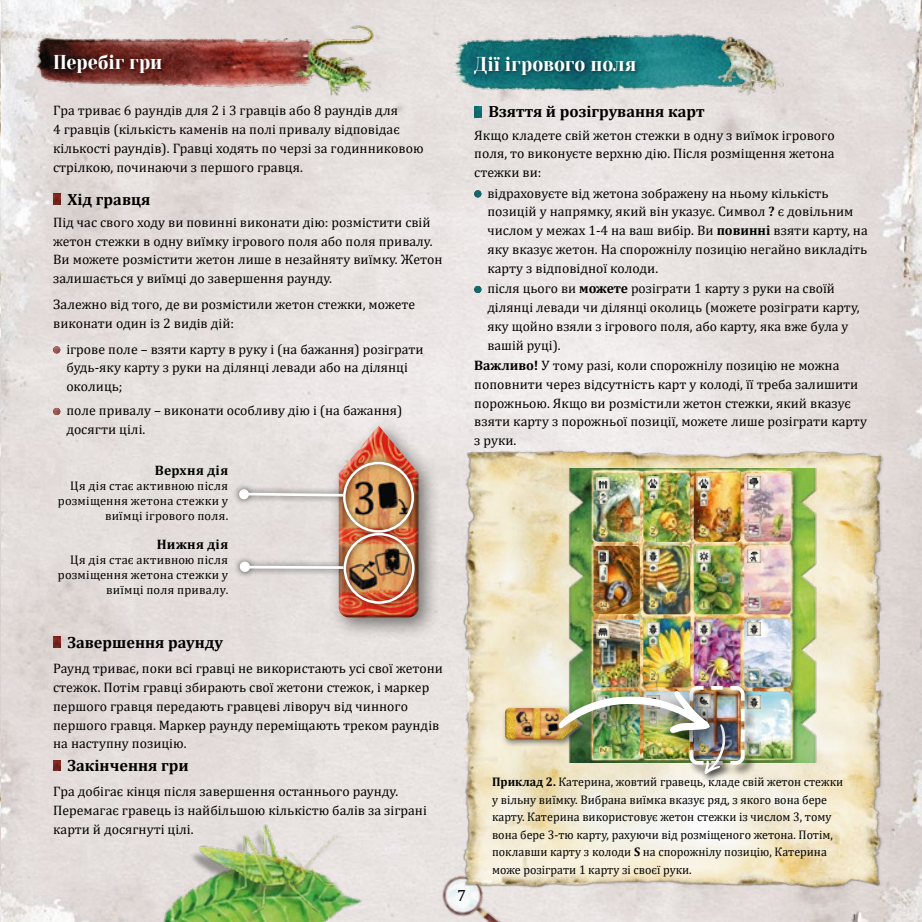
<style>
.page{position:relative;width:922px;height:922px;background:#fff}
.page>*{position:absolute;margin:0;border:0;box-sizing:border-box;transform-origin:0 0}
.t1{font:20px "Yeseva One";letter-spacing:.005em;color:#fff;scale:.9 1}
.t2{font:700 16.25px "Cambria";color:#000}
.t3{font:16.25px "Cambria";color:#000}
.t4{font:13.75px/18.8px "Cambria";color:#000}
.t5{font:700 13.75px "Cambria";letter-spacing:.03em;color:#000}
.t6{font:12.5px/17.5px "Cambria";color:#000;scale:.96 1}
.t7{font:12.5px/15px "Cambria";letter-spacing:.02em;color:#000;text-align:right}
.s1{font-weight:700}
</style>
<div class="page">
<img style="left:0;top:0;width:1px;height:921px">
<img style="left:1px;top:0;width:920px;height:921px">
<img style="left:423px;top:858px;width:110px;height:63px">
<img style="left:454px;top:428px;width:455px;height:477px">
<img style="left:37px;top:39px;width:246px;height:50px">
<svg style="left:53px;top:194px;width:7px;height:10px"></svg>
<svg style="left:53px;top:346px;width:7px;height:7px"></svg>
<svg style="left:53px;top:408px;width:7px;height:7px"></svg>
<div style="left:328px;top:417px;width:112px;height:223px;background:#000;opacity:.5"></div>
<div style="left:334px;top:420px;width:89px;height:193px;background:#ede8e7"></div>
<div style="left:334px;top:425px;width:89px;height:192px;background:#000;opacity:.75"></div>
<div style="left:232px;top:455px;width:190px;height:155px;background:#000;opacity:.75"></div>
<svg style="left:239px;top:488px;width:105px;height:11px"></svg>
<div style="left:343px;top:461px;width:71px;height:71px;border:2px solid #fff;border-radius:50%"></div>
<div style="left:343px;top:532px;width:71px;height:71px;border:2px solid #fff;border-radius:50%"></div>
<svg style="left:239px;top:560px;width:107px;height:12px"></svg>
<svg style="left:53px;top:636px;width:7px;height:11px"></svg>
<svg style="left:474px;top:107px;width:7px;height:10px"></svg>
<svg style="left:474px;top:190px;width:7px;height:7px"></svg>
<svg style="left:474px;top:286px;width:7px;height:7px"></svg>
<img style="left:555px;top:468px;width:273px;height:294px">
<div style="left:502px;top:705px;width:85px;height:41px;background:#000;opacity:.5"></div>
<div style="left:504px;top:705px;width:59px;height:36px;background:#000;opacity:.75"></div>
<img style="left:447px;top:30px;width:250px;height:67px">
<div style="left:472px;top:55px;width:168px;height:23px;background:#000;opacity:.4"></div>
<img style="left:283px;top:18px;width:115px;height:83px">
<div style="left:52px;top:53px;width:114px;height:24px;background:#000;opacity:.4"></div>
<img style="left:697px;top:29px;width:108px;height:69px">
<img style="left:154px;top:811px;width:219px;height:110px">
<img style="left:180px;top:801px;width:191px;height:120px">
<img style="left:593px;top:473px;width:47px;height:68px">
<img style="left:595px;top:523px;width:15px;height:18px">
<img style="left:596px;top:503px;width:13px;height:18px">
<img style="left:599px;top:505px;width:7px;height:16px">
<div style="left:596px;top:477px;width:13px;height:14px;background:#000;opacity:.5"></div>
<div style="left:597px;top:491px;width:12px;height:14px;background:#12330b;opacity:.5"></div>
<svg style="left:596px;top:478px;width:13px;height:25px"></svg>
<svg style="left:595px;top:519px;width:5px;height:6px"></svg>
<img style="left:643px;top:473px;width:47px;height:68px">
<img style="left:645px;top:522px;width:15px;height:19px">
<div style="left:649px;top:490px;width:8px;height:10px;background:#8b9e6d"></div>
<img style="left:649px;top:499px;width:7px;height:21px">
<svg style="left:646px;top:477px;width:13px;height:22px"></svg>
<img style="left:693px;top:473px;width:47px;height:68px">
<img style="left:696px;top:522px;width:14px;height:19px">
<img style="left:696px;top:477px;width:14px;height:13px">
<img style="left:699px;top:505px;width:8px;height:15px">
<svg style="left:697px;top:477px;width:12px;height:28px"></svg>
<svg style="left:695px;top:518px;width:5px;height:6px"></svg>
<img style="left:744px;top:473px;width:46px;height:68px">
<svg style="left:747px;top:476px;width:13px;height:13px"></svg>
<svg style="left:747px;top:519px;width:13px;height:17px"></svg>
<img style="left:593px;top:545px;width:46px;height:68px">
<img style="left:593px;top:597px;width:19px;height:14px">
<img style="left:599px;top:581px;width:8px;height:16px">
<svg style="left:597px;top:550px;width:12px;height:31px"></svg>
<svg style="left:595px;top:591px;width:5px;height:6px"></svg>
<img style="left:643px;top:545px;width:47px;height:69px">
<img style="left:645px;top:595px;width:15px;height:19px">
<div style="left:649px;top:563px;width:8px;height:9px;background:#9c966d"></div>
<img style="left:649px;top:571px;width:7px;height:22px">
<svg style="left:646px;top:549px;width:13px;height:22px"></svg>
<svg style="left:645px;top:590px;width:5px;height:7px"></svg>
<img style="left:693px;top:545px;width:47px;height:69px">
<div style="left:693px;top:596px;width:18px;height:15px;background:#12330b;opacity:.6"></div>
<img style="left:693px;top:595px;width:17px;height:18px">
<img style="left:696px;top:549px;width:14px;height:13px">
<img style="left:699px;top:571px;width:8px;height:22px">
<svg style="left:697px;top:549px;width:12px;height:22px"></svg>
<svg style="left:695px;top:590px;width:5px;height:7px"></svg>
<img style="left:744px;top:545px;width:46px;height:69px">
<div style="left:747px;top:596px;width:13px;height:14px;background:#000;opacity:.5"></div>
<svg style="left:747px;top:549px;width:13px;height:13px"></svg>
<svg style="left:747px;top:592px;width:13px;height:17px"></svg>
<img style="left:593px;top:619px;width:47px;height:44px">
<img style="left:596px;top:624px;width:13px;height:1px">
<div style="left:599px;top:638px;width:8px;height:10px;background:#6e7966"></div>
<img style="left:599px;top:647px;width:7px;height:16px">
<svg style="left:596px;top:625px;width:13px;height:22px"></svg>
<img style="left:643px;top:618px;width:47px;height:45px">
<div style="left:649px;top:636px;width:8px;height:9px;background:#9fa37a"></div>
<img style="left:649px;top:644px;width:7px;height:19px">
<svg style="left:646px;top:622px;width:13px;height:22px"></svg>
<img style="left:693px;top:618px;width:47px;height:45px">
<img style="left:696px;top:622px;width:14px;height:13px">
<img style="left:699px;top:644px;width:8px;height:19px">
<svg style="left:697px;top:622px;width:12px;height:22px"></svg>
<img style="left:744px;top:618px;width:46px;height:69px">
<svg style="left:747px;top:622px;width:13px;height:13px"></svg>
<img style="left:760px;top:691px;width:30px;height:67px">
<svg style="left:699px;top:774px;width:35px;height:8px"></svg>
<svg style="left:547px;top:679px;width:10px;height:81px"></svg>
<img style="left:557px;top:663px;width:203px;height:111px">
<svg style="left:53px;top:759px;width:7px;height:11px"></svg>
<h1 class="t1" style="left:53px;top:48px;width:123px">Перебіг гри</h1>
<h1 class="t1" style="left:474px;top:50px;width:182px">Дії ігрового поля</h1>
<p class="t4" style="left:53px;top:101px;width:372px">Гра триває 6 раундів для 2 і 3 гравців або 8 раундів для<br>4 гравців (кількість каменів на полі привалу відповідає кількості раундів). Гравці ходять по черзі за годинниковою стрілкою, починаючи з першого гравця.</p>
<p class="t2" style="left:67px;top:187px;width:84px">Хід гравця</p>
<p class="t4" style="left:53px;top:213px;width:391px">Під час свого ходу ви повинні виконати дію: розмістити свій жетон стежки в одну виїмку ігрового поля або поля привалу.<br>Ви можете розмістити жетон лише в незайняту виїмку. Жетон залишається у виїмці до завершення раунду.</p>
<p class="t4" style="left:53px;top:295px;width:363px">Залежно від того, де ви розмістили жетон стежки, можете виконати один із 2 видів дій:</p>
<p class="t4" style="left:66px;top:339px;width:359px">ігрове поле – взяти карту в руку і (на бажання) розіграти будь-яку карту з руки на ділянці левади або на ділянці околиць;</p>
<p class="t4" style="left:66px;top:401px;width:337px">поле привалу – виконати особливу дію і (на бажання) досягти цілі.</p>
<p class="t5" style="left:155px;top:461px;width:75px">Верхня дія</p>
<p class="t7" style="left:58px;top:478px;width:172px">Ця дія стає активною після розміщення жетона стежки у виїмці ігрового поля.</p>
<p class="t5" style="left:157px;top:534px;width:73px">Нижня дія</p>
<p class="t7" style="left:58px;top:552px;width:172px">Ця дія стає активною після розміщення жетона стежки у виїмці поля привалу.</p>
<p class="t2" style="left:67px;top:630px;width:157px">Завершення раунду</p>
<p class="t4" style="left:53px;top:659px;width:391px">Раунд триває, поки всі гравці не використають усі свої жетони стежок. Потім гравці збирають свої жетони стежок, і маркер першого гравця передають гравцеві ліворуч від чинного першого гравця. Маркер раунду переміщають треком раундів на наступну позицію.</p>
<p class="t2" style="left:67px;top:753px;width:123px">Закінчення гри</p>
<p class="t4" style="left:53px;top:782px;width:375px">Гра добігає кінця після завершення останнього раунду.<br>Перемагає гравець із найбільшою кількістю балів за зіграні карти й досягнуті цілі.</p>
<p class="t2" style="left:488px;top:100px;width:217px">Взяття й розігрування карт</p>
<p class="t4" style="left:474px;top:125px;width:362px;text-align:justify">Якщо кладете свій жетон стежки в одну з виїмок ігрового поля, то виконуєте верхню дію. Після розміщення жетона стежки ви:</p>
<p class="t4" style="left:487px;top:183px;width:382px">відраховуєте від жетона зображену на ньому кількість позицій у напрямку, який він указує. Символ <span class="s1">?</span> є довільним числом у межах 1-4 на ваш вибір. Ви <span class="s1">повинні</span> взяти карту, на яку вказує жетон. На спорожнілу позицію негайно викладіть карту з відповідної колоди.</p>
<p class="t4" style="left:487px;top:279px;width:373px">після цього ви <span class="s1">можете</span> розіграти 1 карту з руки на своїй ділянці левади чи ділянці околиць (можете розіграти карту, яку щойно взяли з ігрового поля, або карту, яка вже була у вашій руці).</p>
<p class="t4" style="left:474px;top:356px;width:394px"><span class="s1">Важливо!</span> У тому разі, коли спорожнілу позицію не можна поповнити через відсутність карт у колоді, її треба залишити порожньою. Якщо ви розмістили жетон стежки, який вказує взяти карту з порожньої позиції, можете лише розіграти карту з руки.</p>
<p class="t3" style="left:457px;top:885px;width:11px">7</p>
<p class="t6" style="left:492px;top:772px;width:367px"><span class="s1">Приклад 2.</span> Катерина, жовтий гравець, кладе свій жетон стежки у вільну виїмку. Вибрана виїмка вказує ряд, з якого вона бере карту. Катерина використовує жетон стежки із числом 3, тому вона бере 3-тю карту, рахуючи від розміщеного жетона. Потім, поклавши карту з колоди <span class="s1">S</span> на спорожнілу позицію, Катерина може розіграти 1 карту зі своєї руки.</p>
</div>
